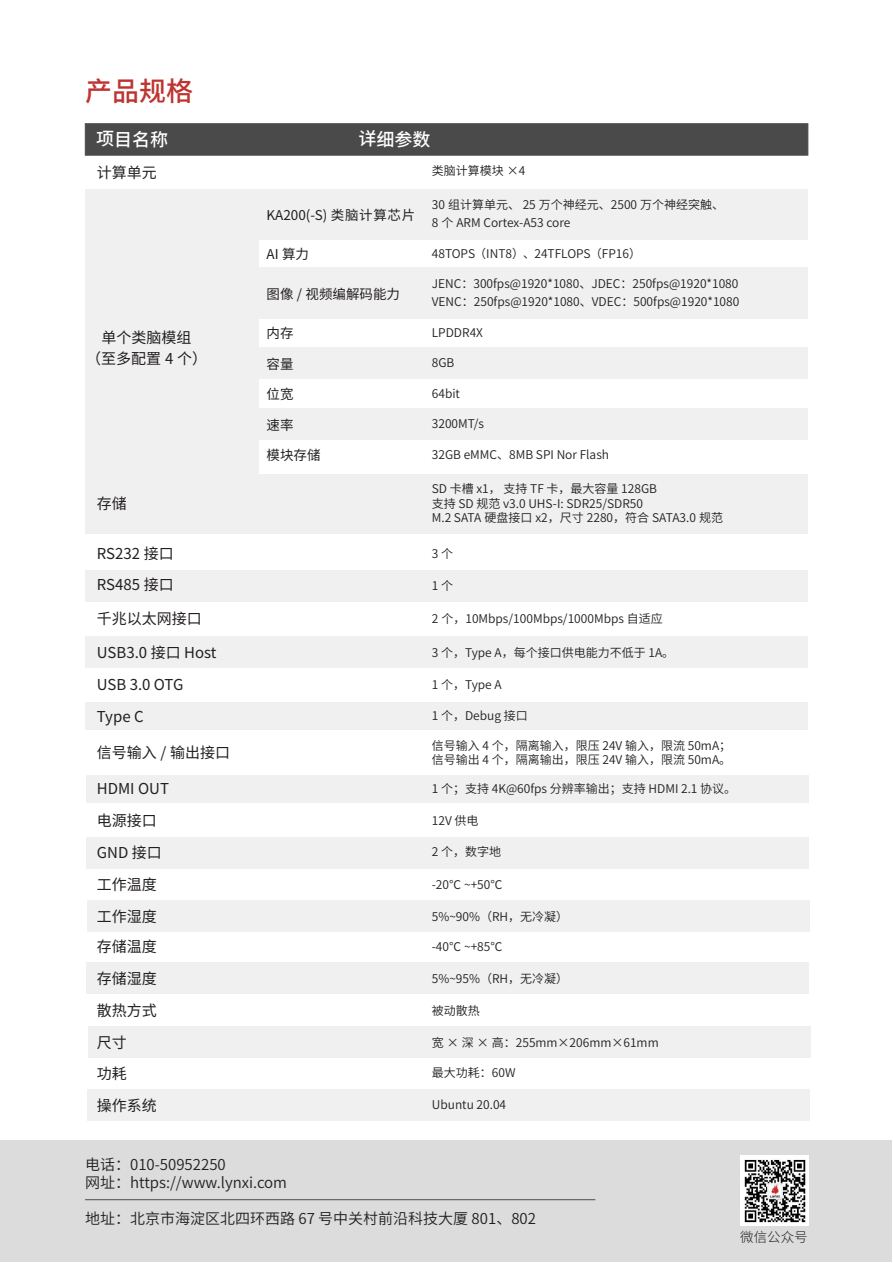
<style>
.page{position:relative;width:893px;height:1263px;background:#fff}
.page>*{position:absolute;margin:0;border:0;box-sizing:border-box;transform-origin:0 0}
.t1{font:500 27px "Source Han Sans SC";color:#bd3430}
.t2{font:500 18px "Source Han Sans SC";color:#fff}
.t3{font:15px "Source Han Sans CN";color:#231f20}
.t4{font:15px "Source Han Sans CN";color:#231f20}
.t5{font:13.5px "Source Han Sans CN";color:#231f20}
.t6{font:13.5px "Source Han Sans CN";letter-spacing:.05em;color:#231f20}
.t7{font:300 13.5px "Source Han Sans CN";color:#231f20}
.t8{font:12px "Source Han Sans CN";color:#231f20}
</style>
<div class="page">
<div style="left:85px;top:637px;width:723px;height:31px;background:#f0f0f0"></div>
<div style="left:87px;top:900px;width:723px;height:31px;background:#f0f0f0"></div>
<div style="left:86px;top:962px;width:723px;height:31px;background:#f0f0f0"></div>
<div style="left:88px;top:1027px;width:723px;height:31px;background:#f0f0f0"></div>
<div style="left:87px;top:1089px;width:723px;height:31px;background:#f0f0f0"></div>
<div style="left:85px;top:123px;width:723px;height:32px;background:#4a4a4a;border:1px solid #4a4a4a"></div>
<div style="left:1px;top:1141px;width:891px;height:121px;background:#dcdcdc"></div>
<img style="left:740px;top:1155px;width:68px;height:70px">
<hr style="left:85px;top:1199px;width:510px;height:1px;background:#4a4a4a">
<div style="left:258px;top:189px;width:550px;height:51px;background:#f0f0f0"></div>
<div style="left:85px;top:189px;width:173px;height:286px;background:#f0f0f0"></div>
<div style="left:85px;top:475px;width:723px;height:59px;background:#f0f0f0"></div>
<div style="left:86px;top:837px;width:723px;height:32px;background:#f0f0f0"></div>
<div style="left:258px;top:268px;width:550px;height:51px;background:#f0f0f0"></div>
<div style="left:258px;top:348px;width:550px;height:31px;background:#f0f0f0"></div>
<div style="left:258px;top:409px;width:550px;height:31px;background:#f0f0f0"></div>
<div style="left:85px;top:571px;width:723px;height:31px;background:#f0f0f0"></div>
<div style="left:85px;top:702px;width:723px;height:27px;background:#f0f0f0"></div>
<div style="left:86px;top:775px;width:723px;height:28px;background:#f0f0f0"></div>
<p class="t1" style="left:85px;top:75px;width:109px">产品规格</p>
<p class="t2" style="left:96px;top:129px;width:74px">项目名称</p>
<p class="t2" style="left:359px;top:129px;width:74px">详细参数</p>
<p class="t3" style="left:97px;top:164px;width:61px">计算单元</p>
<p class="t8" style="left:432px;top:164px;width:95px">类脑计算模块 ×4</p>
<p class="t6" style="left:267px;top:207px;width:150px">KA200(-S) 类脑计算芯片</p>
<p class="t5" style="left:267px;top:247px;width:44px">AI 算力</p>
<p class="t8" style="left:432px;top:198px;width:294px">30 组计算单元、 25 万个神经元、2500 万个神经突触、</p>
<p class="t8" style="left:432px;top:216px;width:140px">8 个 ARM Cortex-A53 core</p>
<p class="t8" style="left:432px;top:246px;width:211px">48TOPS（INT8）、24TFLOPS（FP16）</p>
<p class="t5" style="left:267px;top:286px;width:135px">图像 / 视频编解码能力</p>
<p class="t8" style="left:432px;top:277px;width:308px">JENC：300fps@1920*1080、JDEC：250fps@1920*1080</p>
<p class="t8" style="left:432px;top:295px;width:309px">VENC：250fps@1920*1080、VDEC：500fps@1920*1080</p>
<p class="t3" style="left:102px;top:329px;width:91px">单个类脑模组</p>
<p class="t3" style="left:86px;top:350px;width:122px">（至多配置 4 个）</p>
<p class="t3" style="left:97px;top:495px;width:31px">存储</p>
<p class="t5" style="left:267px;top:326px;width:28px">内存</p>
<p class="t5" style="left:267px;top:356px;width:28px">容量</p>
<p class="t5" style="left:267px;top:387px;width:28px">位宽</p>
<p class="t5" style="left:267px;top:417px;width:28px">速率</p>
<p class="t5" style="left:267px;top:448px;width:55px">模块存储</p>
<p class="t8" style="left:432px;top:325px;width:53px">LPDDR4X</p>
<p class="t8" style="left:432px;top:356px;width:24px">8GB</p>
<p class="t8" style="left:432px;top:386px;width:30px">64bit</p>
<p class="t8" style="left:432px;top:417px;width:54px">3200MT/s</p>
<p class="t8" style="left:432px;top:447px;width:179px">32GB eMMC、8MB SPI Nor Flash</p>
<p class="t8" style="left:432px;top:482px;width:227px">SD 卡槽 x1， 支持 TF 卡，最大容量 128GB</p>
<p class="t8" style="left:432px;top:497px;width:213px">支持 SD 规范 v3.0 UHS-I: SDR25/SDR50</p>
<p class="t8" style="left:432px;top:511px;width:293px">M.2 SATA 硬盘接口 x2，尺寸 2280，符合 SATA3.0 规范</p>
<p class="t3" style="left:97px;top:545px;width:78px">RS232 接口</p>
<p class="t3" style="left:97px;top:576px;width:78px">RS485 接口</p>
<p class="t8" style="left:432px;top:546px;width:23px">3个</p>
<p class="t8" style="left:432px;top:579px;width:23px">1个</p>
<p class="t3" style="left:97px;top:610px;width:107px">千兆以太网接口</p>
<p class="t8" style="left:432px;top:612px;width:233px">2 个，10Mbps/100Mbps/1000Mbps 自适应</p>
<p class="t3" style="left:97px;top:644px;width:121px">USB3.0 接口 Host</p>
<p class="t8" style="left:432px;top:646px;width:244px">3 个，Type A，每个接口供电能力不低于 1A。</p>
<p class="t3" style="left:97px;top:676px;width:88px">USB 3.0 OTG</p>
<p class="t8" style="left:432px;top:678px;width:71px">1 个，Type A</p>
<p class="t3" style="left:97px;top:708px;width:48px">Type C</p>
<p class="t8" style="left:432px;top:709px;width:97px">1 个，Debug 接口</p>
<p class="t3" style="left:97px;top:744px;width:135px">信号输入 / 输出接口</p>
<p class="t8" style="left:432px;top:738px;width:301px">信号输入 4 个，隔离输入，限压 24V 输入，限流 50mA；</p>
<p class="t8" style="left:432px;top:753px;width:301px">信号输出 4 个，隔离输出，限压 24V 输入，限流 50mA。</p>
<p class="t3" style="left:97px;top:780px;width:74px">HDMI OUT</p>
<p class="t8" style="left:432px;top:782px;width:306px">1 个；支持 4K@60fps 分辨率输出；支持 HDMI 2.1 协议。</p>
<p class="t3" style="left:97px;top:812px;width:61px">电源接口</p>
<p class="t8" style="left:432px;top:813px;width:48px">12V 供电</p>
<p class="t3" style="left:97px;top:843px;width:66px">GND 接口</p>
<p class="t3" style="left:97px;top:876px;width:61px">工作温度</p>
<p class="t8" style="left:432px;top:844px;width:71px">2 个，数字地</p>
<p class="t8" style="left:432px;top:877px;width:72px">-20℃ ~+50℃</p>
<p class="t3" style="left:97px;top:908px;width:61px">工作湿度</p>
<p class="t8" style="left:432px;top:909px;width:138px">5%~90%（RH，无冷凝）</p>
<p class="t3" style="left:97px;top:938px;width:61px">存储温度</p>
<p class="t8" style="left:432px;top:939px;width:72px">-40℃ ~+85℃</p>
<p class="t3" style="left:97px;top:970px;width:61px">存储湿度</p>
<p class="t8" style="left:432px;top:971px;width:138px">5%~95%（RH，无冷凝）</p>
<p class="t3" style="left:97px;top:1002px;width:61px">散热方式</p>
<p class="t8" style="left:432px;top:1003px;width:49px">被动散热</p>
<p class="t3" style="left:97px;top:1034px;width:31px">尺寸</p>
<p class="t8" style="left:432px;top:1036px;width:228px">宽 × 深 × 高：255mm×206mm×61mm</p>
<p class="t3" style="left:97px;top:1064px;width:31px">功耗</p>
<p class="t3" style="left:97px;top:1097px;width:61px">操作系统</p>
<p class="t8" style="left:432px;top:1066px;width:85px">最大功耗：60W</p>
<p class="t8" style="left:432px;top:1098px;width:76px">Ubuntu 20.04</p>
<p class="t4" style="left:85px;top:1155px;width:142px">电话：010-50952250</p>
<p class="t4" style="left:85px;top:1173px;width:203px">网址：https://www.lynxi.com</p>
<p class="t4" style="left:85px;top:1209px;width:452px">地址：北京市海淀区北四环西路 67 号中关村前沿科技大厦 801、802</p>
<p class="t7" style="left:740px;top:1229px;width:69px">微信公众号</p>
</div>
